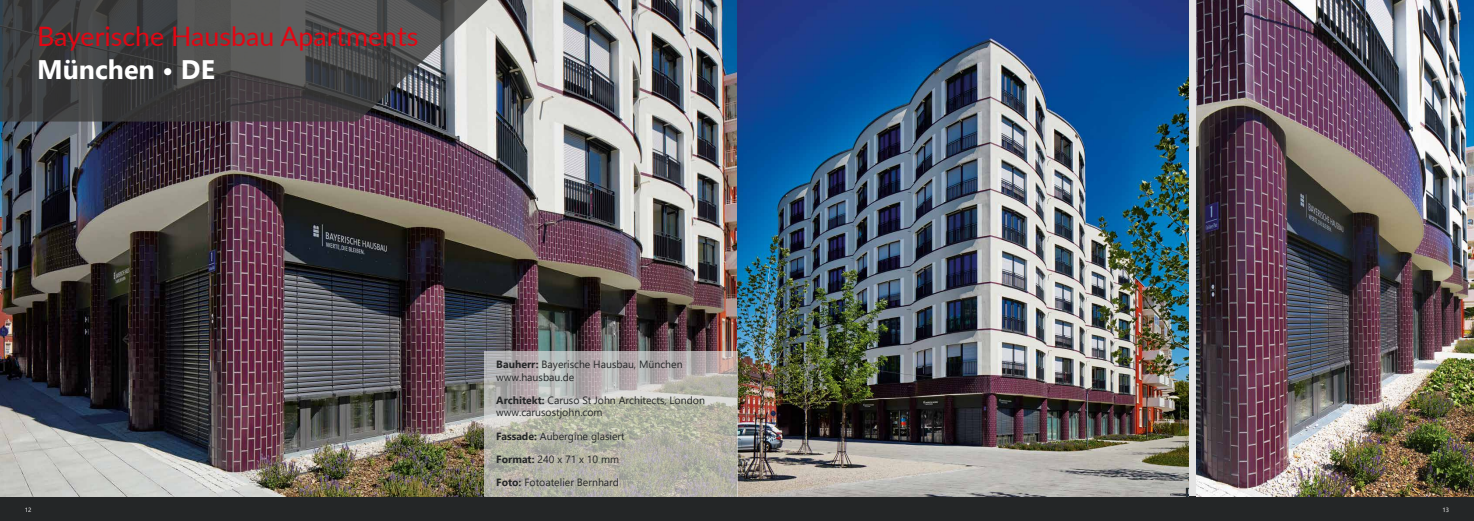
<style>
.page{position:relative;width:1474px;height:521px;background:#fff}
.page>*{position:absolute;margin:0;border:0;box-sizing:border-box;transform-origin:0 0}
.t1{font:26.78px "Lato";color:#e30613}
.t2{font:700 26.78px "Segoe UI";color:#fff}
.t3{font:10.5px/12.2px "Segoe UI";color:#242627}
.t4{font:6.12px "Segoe UI";color:#fff}
.s1{font-weight:700}
</style>
<div class="page">
<div style="left:0;top:496px;width:1473px;height:25px;background:#242627"></div>
<img style="left:0;top:0;width:1188px;height:496px">
<svg style="left:0;top:0;width:496px;height:122px"></svg>
<img style="left:1196px;top:0;width:277px;height:496px">
<svg style="left:484px;top:351px;width:254px;height:145px"></svg>
<h1 class="t1" style="left:37px;top:18px;width:383px">Bayerische Hausbau Apartments</h1>
<h1 class="t2" style="left:37px;top:44px;width:179px">München • DE</h1>
<p class="t3" style="left:496px;top:357px;width:188px"><span class="s1">Bauherr:</span> Bayerische Hausbau, München www.hausbau.de</p>
<p class="t3" style="left:496px;top:393px;width:210px"><span class="s1">Architekt:</span> Caruso St John Architects, London www.carusostjohn.com</p>
<p class="t3" style="left:496px;top:429px;width:130px"><span class="s1">Fassade:</span> Aubergine glasiert</p>
<p class="t3" style="left:496px;top:452px;width:124px"><span class="s1">Format:</span> 240 x 71 x 10 mm</p>
<p class="t3" style="left:496px;top:475px;width:124px"><span class="s1">Foto:</span> Fotoatelier Bernhard</p>
<p class="t4" style="left:25px;top:504px;width:8px">12</p>
<p class="t4" style="left:1442px;top:504px;width:8px">13</p>
</div>
